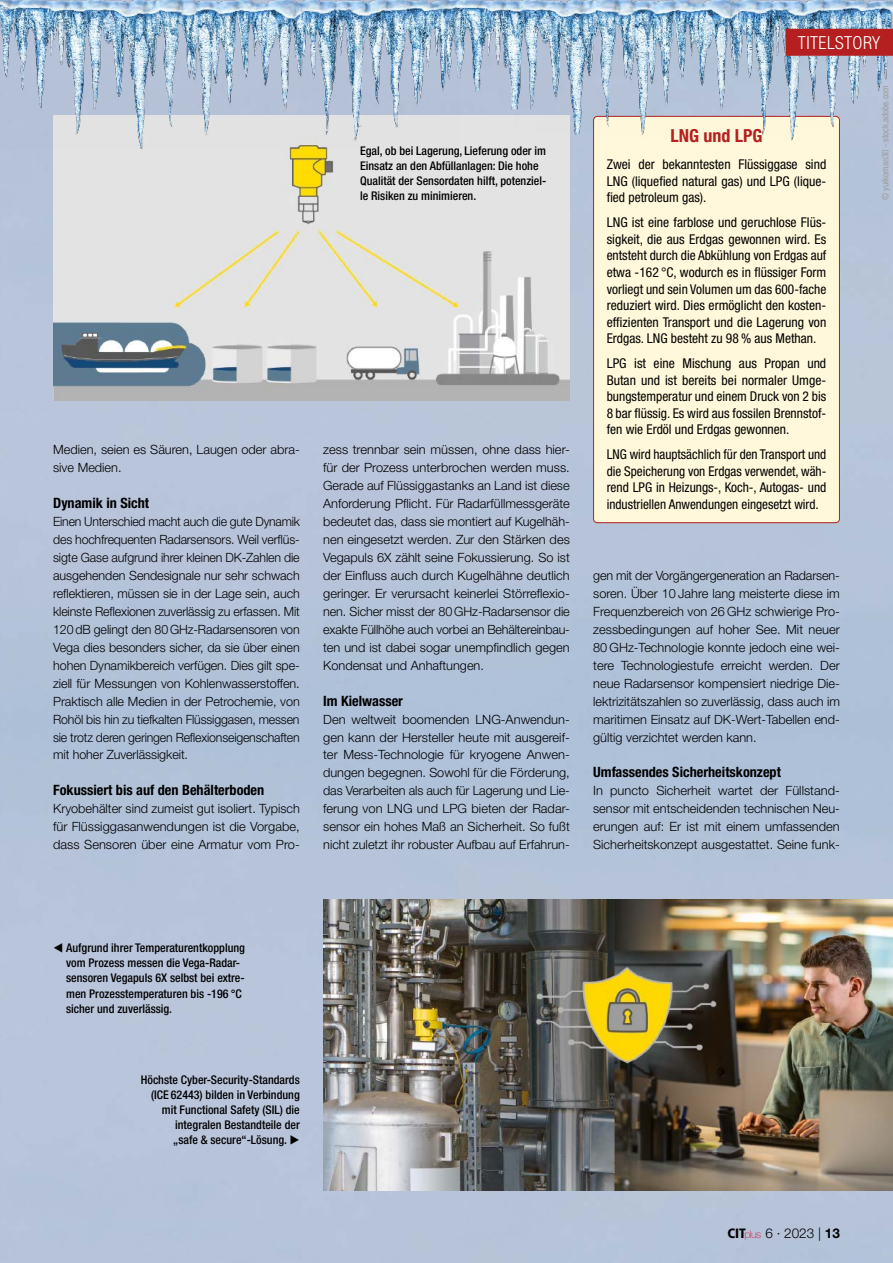
<style>
.page{position:relative;width:893px;height:1263px;background:#fff}
.page>*{position:absolute;margin:0;border:0;box-sizing:border-box;transform-origin:0 0}
.t1{font:300 condensed 18px "Helvetica Neue LT Std";letter-spacing:.025em;color:#fff}
.t2{font:700 condensed 18px "Helvetica Neue LT Std";color:#b51f1f}
.t3{font:700 condensed 14.25px "Helvetica Neue LT Std";color:#000}
.t4{font:condensed 13.5px/16.5px "Helvetica Neue LT Std";color:#000;text-align:justify}
.t5{font:300 13.5px "Helvetica Neue LT Std";color:#000}
.t6{font:300 12.75px/18px "Helvetica Neue LT Std";color:#000;text-align:justify}
.t7{font:300 12.75px/18px "Helvetica Neue LT Std";color:#000;text-align:justify;scale:.96 1}
.t8{font:500 condensed 12px/15px "Helvetica Neue LT Std";color:#000}
.t9{font:condensed 9px "Helvetica Neue LT Std";color:#9d9d9c}
.s1{font-family:"Frutiger LT Std";font-weight:900;font-stretch:condensed}
.s2{font-weight:100;font-size:10.65px;color:#ce1531}
.s3{font-weight:700}
</style>
<div class="page">
<div style="left:0;top:0;width:893px;height:723px;background:#b7c3d9"></div>
<div style="left:594px;top:116px;width:245px;height:407px;background:#fff8da;border-radius:4px"></div>
<img style="left:53px;top:149px;width:517px;height:251px">
<img style="left:323px;top:899px;width:570px;height:292px">
<img style="left:0;top:0;width:426px;height:149px">
<img style="left:426px;top:0;width:467px;height:149px">
<div style="left:786px;top:29px;width:107px;height:27px;background:#b51f1f"></div>
<p class="t8" style="left:360px;top:144px;width:188px">Egal, ob bei Lagerung, Lieferung oder im Einsatz an den Abfüllanlagen: Die hohe Qualität der Sensordaten hilft, potenziel&shy;le Risiken zu minimieren.</p>
<p class="t6" style="left:53px;top:440px;width:248px">Medien, seien es Säuren, Laugen oder abra&shy;sive Medien.</p>
<p class="t3" style="left:53px;top:494px;width:97px">Dynamik in Sicht</p>
<p class="t7" style="left:53px;top:512px;width:259px">Einen Unterschied macht auch die gute Dynamik des hochfrequenten Radarsensors. Weil verflüs&shy;sigte Gase aufgrund ihrer kleinen DK-Zahlen die ausgehenden Sendesignale nur sehr schwach reflektieren, müssen sie in der Lage sein, auch kleinste Reflexionen zuverlässig zu erfassen. Mit 120 dB gelingt den 80 GHz-Radarsensoren von Vega dies besonders sicher, da sie über einen hohen Dynamikbereich verfügen. Dies gilt spe&shy;ziell für Messungen von Kohlenwasserstoffen.<br>Praktisch alle Medien in der Petrochemie, von Rohöl bis hin zu tiefkalten Flüssiggasen, messen sie trotz deren geringen Reflexionseigenschaften mit hoher Zuverlässigkeit.</p>
<p class="t3" style="left:53px;top:782px;width:213px">Fokussiert bis auf den Behälterboden</p>
<p class="t6" style="left:53px;top:799px;width:248px">Kryobehälter sind zumeist gut isoliert. Typisch für Flüssiggasanwendungen ist die Vorgabe, dass Sensoren über eine Armatur vom Pro-</p>
<p class="t6" style="left:323px;top:440px;width:248px">zess trennbar sein müssen, ohne dass hier&shy;für der Prozess unterbrochen werden muss.<br>Gerade auf Flüssiggastanks an Land ist diese Anforderung Pflicht. Für Radarfüllmessgeräte bedeutet das, dass sie montiert auf Kugelhäh&shy;nen eingesetzt werden. Zur den Stärken des Vegapuls 6X zählt seine Fokussierung. So ist der Einfluss auch durch Kugelhähne deutlich geringer. Er verursacht keinerlei Störreflexio&shy;nen. Sicher misst der 80 GHz-Radarsensor die exakte Füllhöhe auch vorbei an Behältereinbau&shy;ten und ist dabei sogar unempfindlich gegen Kondensat und Anhaftungen.</p>
<p class="t3" style="left:323px;top:692px;width:81px">Im Kielwasser</p>
<p class="t6" style="left:323px;top:710px;width:248px">Den weltweit boomenden LNG-Anwendun&shy;gen kann der Hersteller heute mit ausgereif&shy;ter Mess-Technologie für kryogene Anwen&shy;dungen begegnen. Sowohl für die Förderung, das Verarbeiten als auch für Lagerung und Lie&shy;ferung von LNG und LPG bieten der Radar&shy;sensor ein hohes Maß an Sicherheit. So fußt nicht zuletzt ihr robuster Aufbau auf Erfahrun-</p>
<h1 class="t1" style="left:798px;top:32px;width:84px">TITELSTORY</h1>
<h1 class="t2" style="left:670px;top:125px;width:93px">LNG und LPG</h1>
<p class="t4" style="left:607px;top:156px;width:221px">Zwei der bekanntesten Flüssiggase sind LNG (liquefied natural gas) und LPG (lique&shy;fied petroleum gas).</p>
<p class="t4" style="left:607px;top:214px;width:221px">LNG ist eine farblose und geruchlose Flüs&shy;sigkeit, die aus Erdgas gewonnen wird. Es entsteht durch die Abkühlung von Erdgas auf etwa -162 °C, wodurch es in flüssiger Form vorliegt und sein Volumen um das 600-fache reduziert wird. Dies ermöglicht den kosten&shy;effizienten Transport und die Lagerung von Erdgas. LNG besteht zu 98 % aus Methan.</p>
<p class="t4" style="left:607px;top:355px;width:221px">LPG ist eine Mischung aus Propan und Butan und ist bereits bei normaler Umge&shy;bungstemperatur und einem Druck von 2 bis 8 bar flüssig. Es wird aus fossilen Brennstof&shy;fen wie Erdöl und Erdgas gewonnen.</p>
<p class="t4" style="left:607px;top:446px;width:221px">LNG wird hauptsächlich für den Transport und die Speicherung von Erdgas verwendet, wäh&shy;rend LPG in Heizungs-, Koch-, Autogas- und industriellen Anwendungen eingesetzt wird.</p>
<p class="t6" style="left:593px;top:566px;width:248px">gen mit der Vorgängergeneration an Radarsen&shy;soren. Über 10 Jahre lang meisterte diese im Frequenzbereich von 26 GHz schwierige Pro&shy;zessbedingungen auf hoher See. Mit neuer 80 GHz-Technologie konnte jedoch eine wei&shy;tere Technologiestufe erreicht werden. Der neue Radarsensor kompensiert niedrige Die&shy;lektrizitätszahlen so zuverlässig, dass auch im maritimen Einsatz auf DK-Wert-Tabellen end&shy;gültig verzichtet werden kann.</p>
<p class="t3" style="left:593px;top:764px;width:189px">Umfassendes Sicherheitskonzept</p>
<p class="t6" style="left:593px;top:782px;width:248px;text-align:left">In puncto Sicherheit wartet der Füllstand&shy;sensor mit entscheidenden technischen Neu&shy;erungen auf: Er ist mit einem umfassenden Sicherheitskonzept ausgestattet. Seine funk-</p>
<p class="t9" style="left:880px;top:200px;width:117px;rotate:-90deg">© yurkoman30 - stock.adobe.com</p>
<p class="t8" style="left:66px;top:940px;width:180px;text-indent:-13px">◀ Aufgrund ihrer Temperaturentkopplung vom Prozess messen die Vega-Radar&shy;sensoren Vegapuls 6X selbst bei extre-</p>
<p class="t8" style="left:66px;top:986px;width:177px">men Prozesstemperaturen bis -196 °C sicher und zuverlässig.</p>
<p class="t8" style="left:141px;top:1072px;width:160px;text-align:right">Höchste Cyber-Security-Standards (ICE 62443) bilden in Verbindung mit Functional Safety (SIL) die integralen Bestandteile der<br>„safe &amp; secure“-Lösung. ▶</p>
<p class="t5" style="left:727px;top:1224px;width:114px"><span class="s1">CIT</span><span class="s2">plus</span> 6 · 2023 | <span class="s3">13</span></p>
</div>
